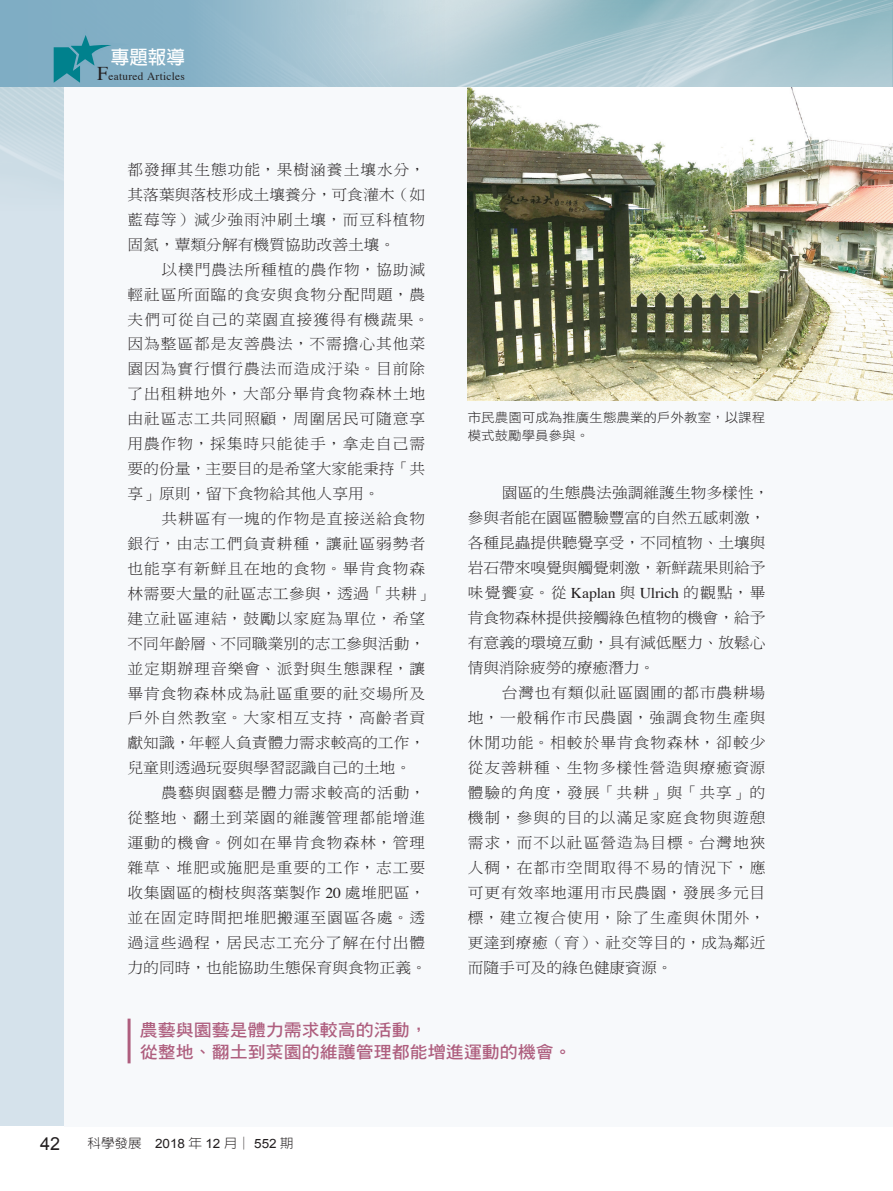
<style>
.page{position:relative;width:893px;height:1191px;background:#fff}
.page>*{position:absolute;margin:0;border:0;box-sizing:border-box;transform-origin:0 0}
.t1{font:700 18.6px "AR New Hei B5";color:#fff}
.t2{font:18px "Arial";color:#231f20}
.抽言{font:17.1px/22.5px "DF Hei Std W7";color:#ae5e7e;scale:1.05 1}
.內文{font:15px/24.9px "DF Ming Std W3";letter-spacing:.05em;color:#231f20;text-align:justify;scale:1.05 1}
.內文-2{font:15px/24.9px "DF Ming Std W3";letter-spacing:-.005em;color:#231f20;scale:1.05 1}
.圖說{font:12.9px/18px "DF Hei Std W3";color:#231f20;scale:1.05 1}
.t3{font:12.9px "Arial";color:#231f20;scale:1.05 1}
.t4{font:11.25px "Times";letter-spacing:.025em;color:#231f20}
.s1{font-size:19.5px}
.s2{font-family:"Times"}
.s3{font-family:"AR New Hei B5";font-weight:300}
</style>
<div class="page">
<div style="left:0;top:0;width:893px;height:1126px;background:#d5e2eb"></div>
<img style="left:0;top:0;width:893px;height:168px">
<div style="left:64px;top:87px;width:829px;height:1039px;background:#f7f9fb"></div>
<svg style="left:0;top:0;width:591px;height:87px;background:#a1c1d0"></svg>
<svg style="left:54px;top:25px;width:84px;height:58px;background:#65a4b8"></svg>
<hr style="left:128px;top:1018px;width:3px;height:45px;background:#ae5e7e">
<img style="left:468px;top:87px;width:425px;height:313px">
<p class="t1" style="left:111px;top:48px;width:76px">專題報導</p>
<p class="t4" style="left:97px;top:66px;width:89px"><span class="s1">F</span>eatured Articles</p>
<p class="內文" style="left:128px;top:157px;width:285px">都發揮其生態功能，果樹涵養土壤水分，其落葉與落枝形成土壤養分，可食灌木（如藍莓等）減少強雨沖刷土壤，而豆科植物固氮，蕈類分解有機質協助改善土壤。</p>
<p class="內文" style="left:128px;top:256px;width:289px;text-align:left;text-indent:34px">以樸門農法所種植的農作物，協助減輕社區所面臨的食安與食物分配問題，農夫們可從自己的菜園直接獲得有機蔬果。因為整區都是友善農法，不需擔心其他菜園因為實行慣行農法而造成汙染。目前除了出租耕地外，大部分畢肯食物森林土地由社區志工共同照顧，周圍居民可隨意享用農作物，採集時只能徒手，拿走自己需要的份量，主要目的是希望大家能秉持「共享」原則，留下食物給其他人享用。</p>
<p class="內文" style="left:128px;top:506px;width:292px;text-align:left;text-indent:34px">共耕區有一塊的作物是直接送給食物銀行，由志工們負責耕種，讓社區弱勢者也能享有新鮮且在地的食物。畢肯食物森林需要大量的社區志工參與，透過「共耕」建立社區連結，鼓勵以家庭為單位，希望不同年齡層、不同職業別的志工參與活動，並定期辦理音樂會、派對與生態課程，讓畢肯食物森林成為社區重要的社交場所及戶外自然教室。大家相互支持，高齡者貢獻知識，年輕人負責體力需求較高的工作，兒童則透過玩耍與學習認識自己的土地。</p>
<p class="內文" style="left:128px;top:780px;width:286px;text-indent:34px">農藝與園藝是體力需求較高的活動，從整地、翻土到菜園的維護管理都能增進運動的機會。例如在畢肯食物森林，管理雜草、堆肥或施肥是重要的工作，志工要收集園區的樹枝與落葉製作 <span class="s2">20</span> 處堆肥區，並在固定時間把堆肥搬運至園區各處。透過這些過程，居民志工充分了解在付出體力的同時，也能協助生態保育與食物正義。</p>
<p class="圖說" style="left:468px;top:408px;width:285px">市民農園可成為推廣生態農業的戶外教室，以課程模式鼓勵學員參與。</p>
<p class="內文-2" style="left:468px;top:480px;width:289px;text-indent:34px">園區的生態農法強調維護生物多樣性，參與者能在園區體驗豐富的自然五感刺激，各種昆蟲提供聽覺享受，不同植物、土壤與岩石帶來嗅覺與觸覺刺激，新鮮蔬果則給予味覺饗宴。從 <span class="s2">Kaplan</span> 與 <span class="s2">Ulrich</span> 的觀點，畢肯食物森林提供接觸綠色植物的機會，給予有意義的環境互動，具有減低壓力、放鬆心情與消除疲勞的療癒潛力。</p>
<p class="內文" style="left:468px;top:680px;width:285px;text-indent:34px">台灣也有類似社區園圃的都市農耕場地，一般稱作市民農園，強調食物生產與休閒功能。相較於畢肯食物森林，卻較少從友善耕種、生物多樣性營造與療癒資源體驗的角度，發展「共耕」與「共享」的機制，參與的目的以滿足家庭食物與遊憩需求，而不以社區營造為目標。台灣地狹人稠，在都市空間取得不易的情況下，應可更有效率地運用市民農園，發展多元目標，建立複合使用，除了生產與休閒外，更達到療癒（育）、社交等目的，成為鄰近而隨手可及的綠色健康資源。</p>
<p class="抽言" style="left:140px;top:1018px;width:413px">農藝與園藝是體力需求較高的活動，<br>從整地、翻土到菜園的維護管理都能增進運動的機會。</p>
<p class="t2" style="left:40px;top:1131px;width:22px">42</p>
<p class="t3" style="left:88px;top:1134px;width:198px"><span class="s3">科學發展</span> 2018 <span class="s3">年</span> 12 <span class="s3">月│</span> 552 <span class="s3">期</span></p>
</div>
